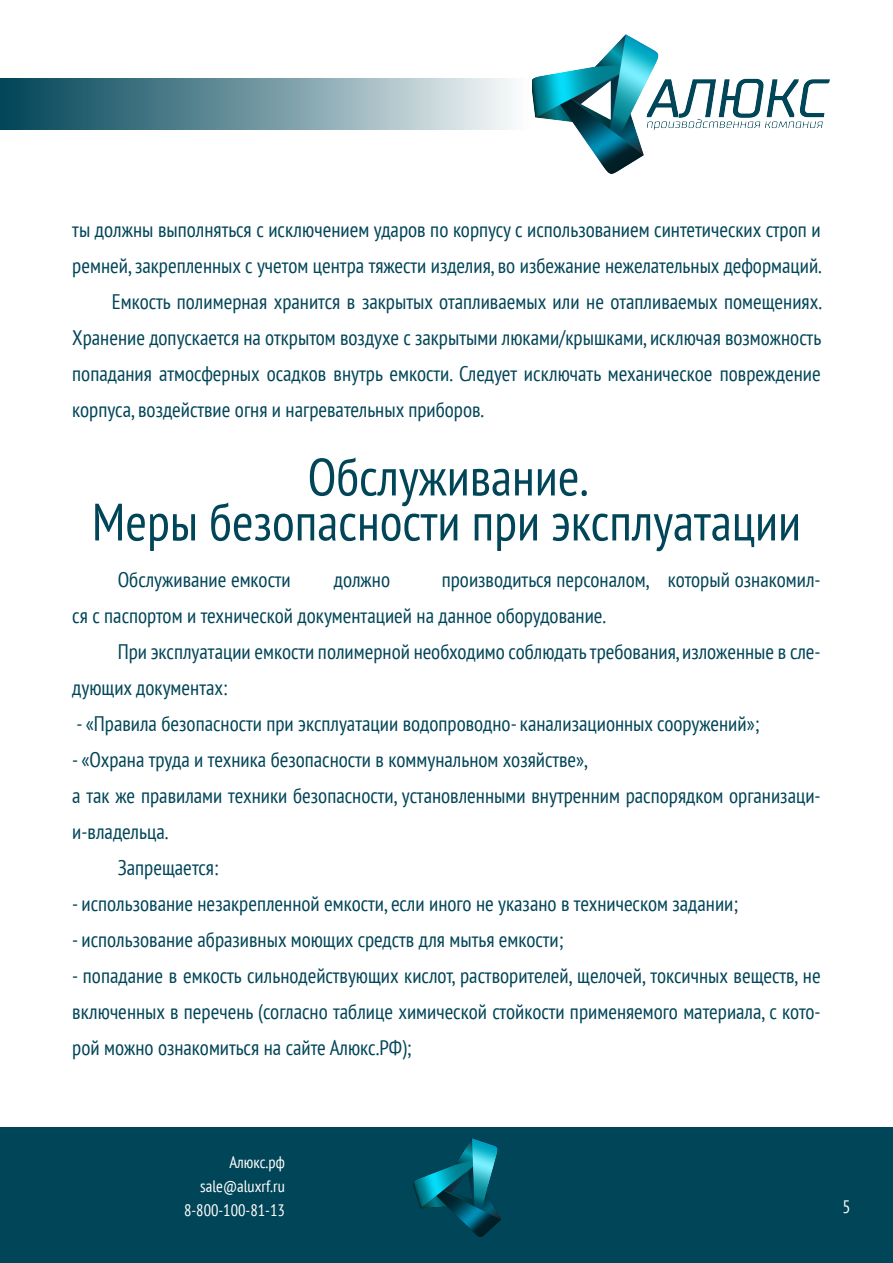
<style>
.page{position:relative;width:893px;height:1263px;background:#fff}
.page>*{position:absolute;margin:0;border:0;box-sizing:border-box;transform-origin:0 0}
.t1{font:condensed 52.5px "PT Sans";color:#014558}
.t2{font:condensed 21px/36px "PT Sans";color:#014558}
.t3{font:condensed 18px "PT Sans";color:#fff}
.t4{font:condensed 16.5px "PT Sans";color:#fff}
</style>
<div class="page">
<div style="left:0;top:1127px;width:893px;height:136px;background:#014558"></div>
<img style="left:532px;top:34px;width:297px;height:140px">
<img style="left:0;top:79px;width:512px;height:51px">
<img style="left:414px;top:1138px;width:87px;height:98px">
<p class="t2" style="left:72px;top:211px;width:751px">ты должны выполняться с исключением ударов по корпусу с использованием синтетических строп и ремней, закрепленных с учетом центра тяжести изделия, во избежание нежелательных деформаций.</p>
<p class="t2" style="left:72px;top:283px;width:751px;text-align:justify;text-indent:40px">Емкость полимерная хранится в закрытых отапливаемых или не отапливаемых помещениях.<br>Хранение допускается на открытом воздухе с закрытыми люками/крышками, исключая возможность попадания атмосферных осадков внутрь емкости. Следует исключать механическое повреждение корпуса, воздействие огня и нагревательных приборов.</p>
<p class="t1" style="left:308px;top:443px;width:283px">Обслуживание.</p>
<p class="t1" style="left:92px;top:488px;width:711px">Меры безопасности при эксплуатации</p>
<p class="t2" style="left:118px;top:561px;width:175px">Обслуживание емкости</p>
<p class="t2" style="left:334px;top:561px;width:58px">должно</p>
<p class="t2" style="left:72px;top:561px;width:750px;text-indent:369px">производиться персоналом, который ознакомил&shy;ся с паспортом и технической документацией на данное оборудование.</p>
<p class="t2" style="left:72px;top:633px;width:750px;text-indent:45px">При эксплуатации емкости полимерной необходимо соблюдать требования, изложенные в сле&shy;дующих документах:</p>
<p class="t2" style="left:76px;top:705px;width:684px">- «Правила безопасности при эксплуатации водопроводно- канализационных сооружений»;</p>
<p class="t2" style="left:72px;top:741px;width:517px">- «Охрана труда и техника безопасности в коммунальном хозяйстве»,</p>
<p class="t2" style="left:72px;top:777px;width:750px">а так же правилами техники безопасности, установленными внутренним распорядком организаци&shy;и-владельца.</p>
<p class="t2" style="left:118px;top:849px;width:102px">Запрещается:</p>
<p class="t2" style="left:72px;top:885px;width:667px">- использование незакрепленной емкости, если иного не указано в техническом задании;</p>
<p class="t2" style="left:72px;top:921px;width:493px">- использование абразивных моющих средств для мытья емкости;</p>
<p class="t2" style="left:72px;top:957px;width:750px;text-align:justify">- попадание в емкость сильнодействующих кислот, растворителей, щелочей, токсичных веществ, не включенных в перечень (согласно таблице химической стойкости применяемого материала, с кото&shy;рой можно ознакомиться на сайте Алюкс.РФ);</p>
<p class="t4" style="left:230px;top:1151px;width:57px">Алюкс.рф</p>
<p class="t4" style="left:200px;top:1175px;width:86px">sale@aluxrf.ru</p>
<p class="t4" style="left:184px;top:1199px;width:102px">8-800-100-81-13</p>
<p class="t3" style="left:842px;top:1195px;width:10px">5</p>
</div>
